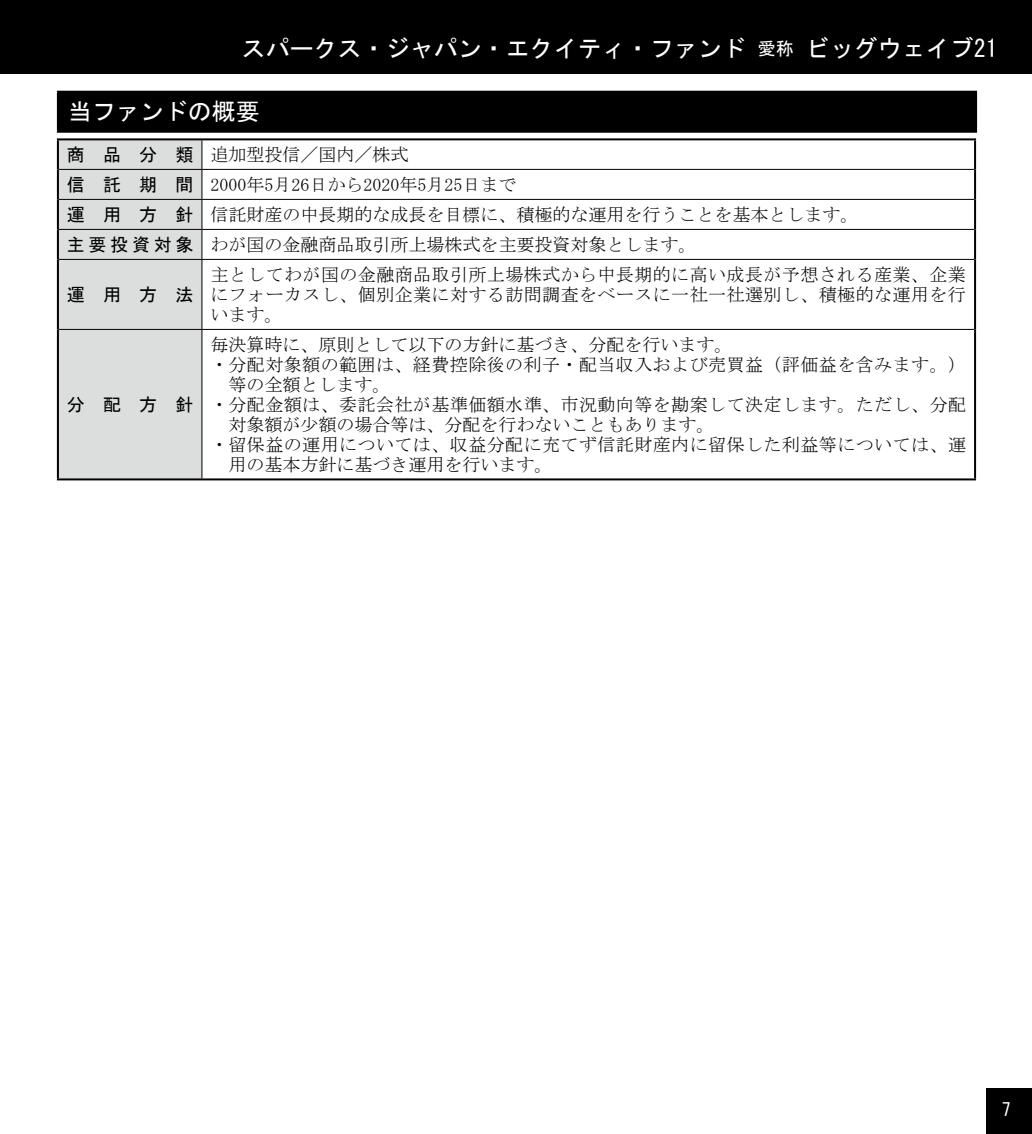
<style>
.page{position:relative;width:1032px;height:1134px;background:#fff}
.page>*{position:absolute;margin:0;border:0;box-sizing:border-box;transform-origin:0 0}
.t1{font:24px "MS Gothic";color:#fff}
.t2{font:18px/30px "MS Mincho";color:#000}
.t3{font:18px "MS Mincho";letter-spacing:.025em;color:#000}
.t4{font:18px "MS Gothic";letter-spacing:1.01em;color:#000}
.t5{font:18px "MS Gothic";color:#fff}
.s1{font-size:18px}
.s2{font-family:"MS Gothic"}
</style>
<div class="page">
<div style="left:0;top:0;width:1032px;height:74px;background:#000"></div>
<div style="left:986px;top:1089px;width:46px;height:45px;background:#000"></div>
<div style="left:58px;top:92px;width:918px;height:40px;background:#000"></div>
<hr style="left:57px;top:91px;width:920px;height:2px;background:#000">
<hr style="left:57px;top:93px;width:2px;height:38px;background:#000">
<hr style="left:975px;top:93px;width:2px;height:38px;background:#000">
<hr style="left:57px;top:131px;width:920px;height:2px;background:#000">
<div style="left:59px;top:140px;width:142px;height:338px;background:#dcdddd"></div>
<hr style="left:57px;top:138px;width:145px;height:2px;background:#000">
<hr style="left:57px;top:140px;width:2px;height:29px;background:#000">
<hr style="left:202px;top:138px;width:774px;height:2px;background:#000">
<hr style="left:974px;top:140px;width:2px;height:29px;background:#000">
<hr style="left:57px;top:169px;width:2px;height:30px;background:#000">
<hr style="left:974px;top:169px;width:2px;height:30px;background:#000">
<hr style="left:57px;top:199px;width:2px;height:30px;background:#000">
<hr style="left:974px;top:199px;width:2px;height:30px;background:#000">
<hr style="left:57px;top:229px;width:2px;height:30px;background:#000">
<hr style="left:974px;top:229px;width:2px;height:30px;background:#000">
<hr style="left:57px;top:259px;width:2px;height:70px;background:#000">
<hr style="left:974px;top:259px;width:2px;height:70px;background:#000">
<hr style="left:57px;top:329px;width:2px;height:149px;background:#000">
<hr style="left:974px;top:329px;width:2px;height:149px;background:#000">
<hr style="left:57px;top:478px;width:145px;height:2px;background:#000">
<hr style="left:202px;top:478px;width:774px;height:2px;background:#000">
<hr style="left:59px;top:169px;width:143px;height:1px;background:#000">
<hr style="left:202px;top:169px;width:772px;height:1px;background:#000">
<hr style="left:59px;top:199px;width:143px;height:1px;background:#000">
<hr style="left:202px;top:199px;width:772px;height:1px;background:#000">
<hr style="left:59px;top:229px;width:143px;height:1px;background:#000">
<hr style="left:202px;top:229px;width:772px;height:1px;background:#000">
<svg style="left:201px;top:140px;width:1px;height:119px"></svg>
<hr style="left:59px;top:259px;width:143px;height:1px;background:#000">
<hr style="left:202px;top:259px;width:772px;height:1px;background:#000">
<hr style="left:201px;top:260px;width:1px;height:69px;background:#000">
<hr style="left:59px;top:329px;width:143px;height:1px;background:#000">
<hr style="left:202px;top:329px;width:772px;height:1px;background:#000">
<hr style="left:201px;top:330px;width:1px;height:148px;background:#000">
<h1 class="t1" style="left:242px;top:36px;width:757px">スパークス・ジャパン・エクイティ・ファンド <span class="s1">愛称</span> ビッグウェイブ21</h1>
<h1 class="t1" style="left:68px;top:100px;width:193px">当ファンドの概要</h1>
<p class="t2" style="left:67px;top:140px;width:793px"><span class="s2">商 品 分 類</span> 追加型投信／国内／株式<br><span class="s2">信 託 期 間</span> 2000年5月26日から2020年5月25日まで<br><span class="s2">運 用 方 針</span> 信託財産の中長期的な成長を目標に、積極的な運用を行うことを基本とします。<span class="s2">主要投資対象</span> わが国の金融商品取引所上場株式を主要投資対象とします。</p>
<p class="t4" style="left:67px;top:285px;width:128px">運用方法</p>
<p class="t2" style="left:210px;top:264px;width:757px;line-height:20px;text-align:justify">主としてわが国の金融商品取引所上場株式から中長期的に高い成長が予想される産業、企業にフォーカスし、個別企業に対する訪問調査をベースに一社一社選別し、積極的な運用を行います。</p>
<p class="t4" style="left:67px;top:395px;width:128px">分配方針</p>
<p class="t2" style="left:210px;top:329px;width:523px">毎決算時に、原則として以下の方針に基づき、分配を行います。</p>
<p class="t3" style="left:210px;top:355px;width:757px">・分配対象額の範囲は、経費控除後の利子・配当収入および売買益（評価益を含みます。）</p>
<p class="t2" style="left:228px;top:369px;width:163px">等の全額とします。</p>
<p class="t3" style="left:210px;top:395px;width:757px">・分配金額は、委託会社が基準価額水準、市況動向等を勘案して決定します。ただし、分配</p>
<p class="t2" style="left:228px;top:409px;width:487px">対象額が少額の場合等は、分配を行わないこともあります。</p>
<p class="t3" style="left:210px;top:435px;width:757px">・留保益の運用については、収益分配に充てず信託財産内に留保した利益等については、運</p>
<p class="t2" style="left:228px;top:449px;width:325px">用の基本方針に基づき運用を行います。</p>
<p class="t5" style="left:1002px;top:1101px;width:10px">7</p>
</div>
